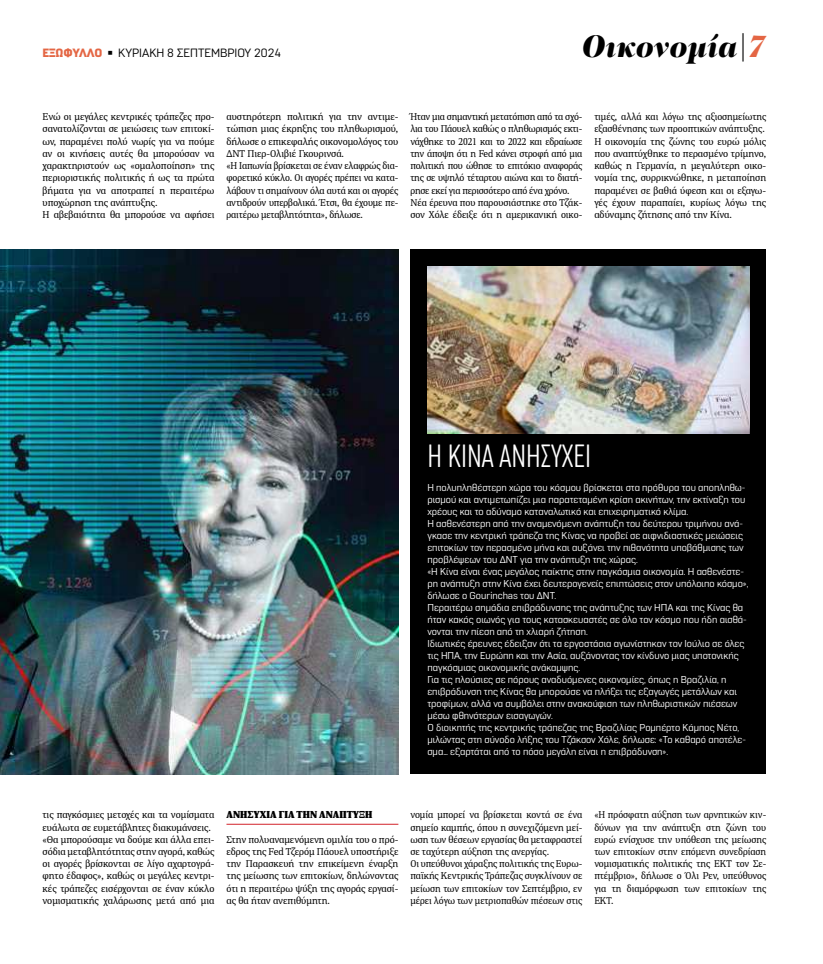
<style>
.page{position:relative;width:823px;height:964px;background:#fff}
.page>*{position:absolute;margin:0;border:0;box-sizing:border-box;transform-origin:0 0}
.t1{font:italic 900 32px "PF Regal Display Pro";color:#000}
.t2{font:200 30px "Cocogoose Compressed";color:#fff}
.t3{font:12px "Normative Pro";color:#000}
.t4{font:10px/12.2px "PFDIN Serif";color:#000}
.t5{font:10px/12px "Normative Pro";color:#fff}
.t6{font:10px/12.2px "PFDIN Serif";letter-spacing:-.02em;color:#000}
.t7{font:900 10px "PFDIN Serif";color:#000}
.s1{font-weight:900;color:#e46644}
.s2{color:#e46644}
</style>
<div class="page">
<hr style="left:226px;top:824px;width:172px;height:1px;background:#d2232a">
<div style="left:410px;top:249px;width:355px;height:525px;background:#000"></div>
<img style="left:0;top:249px;width:398px;height:525px">
<img style="left:427px;top:266px;width:321px;height:168px">
<p class="t3" style="left:43px;top:46px;width:240px"><span class="s1">ΕΞΩΦΥΛΛΟ</span> ◾ ΚΥΡΙΑΚΗ 8 ΣΕΠΤΕΜΒΡΙΟΥ 2024</p>
<h1 class="t1" style="left:581px;top:26px;width:185px">Οικονομία|<span class="s2">7</span></h1>
<p class="t4" style="left:43px;top:111px;width:173px">Ενώ οι μεγάλες κεντρικές τράπεζες προ&shy;σανατολίζονται σε μειώσεις των επιτοκί&shy;ων, παραμένει πολύ νωρίς για να πούμε αν οι κινήσεις αυτές θα μπορούσαν να χαρακτηριστούν ως «ομαλοποίηση» της περιοριστικής πολιτικής ή ως τα πρώτα βήματα για να αποτραπεί η περαιτέρω υποχώρηση της ανάπτυξης.<br>Η αβεβαιότητα θα μπορούσε να αφήσει</p>
<p class="t4" style="left:226px;top:111px;width:173px">αυστηρότερη πολιτική για την αντιμε&shy;τώπιση μιας έκρηξης του πληθωρισμού, δήλωσε ο επικεφαλής οικονομολόγος του ΔΝΤ Πιερ-Ολιβιέ Γκουρινσά.<br>«Η Ιαπωνία βρίσκεται σε έναν ελαφρώς δια&shy;φορετικό κύκλο. Οι αγορές πρέπει να κατα&shy;λάβουν τι σημαίνουν όλα αυτά και οι αγορές αντιδρούν υπερβολικά. Έτσι, θα έχουμε πε&shy;ραιτέρω μεταβλητότητα», δήλωσε.</p>
<p class="t6" style="left:410px;top:111px;width:173px">Ήταν μια σημαντική μετατόπιση από τα σχό&shy;λια του Πάουελ καθώς ο πληθωρισμός εκτι&shy;νάχθηκε το 2021 και το 2022 και εδραίωσε την άποψη ότι η Fed κάνει στροφή από μια πολιτική που ώθησε το επιτόκιο αναφοράς της σε υψηλό τέταρτου αιώνα και το διατή&shy;ρησε εκεί για περισσότερο από ένα χρόνο.<br>Νέα έρευνα που παρουσιάστηκε στο Τζάκ&shy;σον Χόλε έδειξε ότι η αμερικανική οικο-</p>
<p class="t4" style="left:594px;top:111px;width:173px">τιμές, αλλά και λόγω της αξιοσημείωτης εξασθένησης των προοπτικών ανάπτυξης.<br>Η οικονομία της ζώνης του ευρώ μόλις που αναπτύχθηκε το περασμένο τρίμηνο, καθώς η Γερμανία, η μεγαλύτερη οικο&shy;νομία της, συρρικνώθηκε, η μεταποίηση παραμένει σε βαθιά ύφεση και οι εξαγω&shy;γές έχουν παραπαίει, κυρίως λόγω της αδύναμης ζήτησης από την Κίνα.</p>
<h2 class="t2" style="left:427px;top:436px;width:165px">Η ΚΙΝΑ ΑΝΗΣΥΧΕΙ</h2>
<p class="t5" style="left:427px;top:482px;width:322px">Η πολυπληθέστερη χώρα του κόσμου βρίσκεται στα πρόθυρα του αποπληθω&shy;ρισμού και αντιμετωπίζει μια παρατεταμένη κρίση ακινήτων, την εκτίναξη του χρέους και το αδύναμο καταναλωτικό και επιχειρηματικό κλίμα.<br>Η ασθενέστερη από την αναμενόμενη ανάπτυξη του δεύτερου τριμήνου ανά&shy;γκασε την κεντρική τράπεζα της Κίνας να προβεί σε αιφνιδιαστικές μειώσεις επιτοκίων τον περασμένο μήνα και αυξάνει την πιθανότητα υποβάθμισης των προβλέψεων του ΔΝΤ για την ανάπτυξη της χώρας.<br>«Η Κίνα είναι ένας μεγάλος παίκτης στην παγκόσμια οικονομία. Η ασθενέστε&shy;ρη ανάπτυξη στην Κίνα έχει δευτερογενείς επιπτώσεις στον υπόλοιπο κόσμο», δήλωσε ο Gourinchas του ΔΝΤ.<br>Περαιτέρω σημάδια επιβράδυνσης της ανάπτυξης των ΗΠΑ και της Κίνας θα ήταν κακός οιωνός για τους κατασκευαστές σε όλο τον κόσμο που ήδη αισθά&shy;νονται την πίεση από τη χλιαρή ζήτηση.<br>Ιδιωτικές έρευνες έδειξαν ότι τα εργοστάσια αγωνίστηκαν τον Ιούλιο σε όλες τις ΗΠΑ, την Ευρώπη και την Ασία, αυξάνοντας τον κίνδυνο μιας υποτονικής παγκόσμιας οικονομικής ανάκαμψης.<br>Για τις πλούσιες σε πόρους αναδυόμενες οικονομίες, όπως η Βραζιλία, η επιβράδυνση της Κίνας θα μπορούσε να πλήξει τις εξαγωγές μετάλλων και τροφίμων, αλλά να συμβάλει στην ανακούφιση των πληθωριστικών πιέσεων μέσω φθηνότερων εισαγωγών.<br>Ο διοικητής της κεντρικής τράπεζας της Βραζιλίας Ρομπέρτο Κάμπος Νέτο, μιλώντας στη σύνοδο λήξης του Τζάκσον Χόλε, δήλωσε: «Το καθαρό αποτέλε&shy;σμα... εξαρτάται από το πόσο μεγάλη είναι η επιβράδυνση».</p>
<p class="t4" style="left:43px;top:808px;width:173px">τις παγκόσμιες μετοχές και τα νομίσματα ευάλωτα σε ευμετάβλητες διακυμάνσεις. «Θα μπορούσαμε να δούμε και άλλα επει&shy;σόδια μεταβλητότητας στην αγορά, καθώς οι αγορές βρίσκονται σε λίγο αχαρτογρά&shy;φητο έδαφος», καθώς οι μεγάλες κεντρι&shy;κές τράπεζες εισέρχονται σε έναν κύκλο νομισματικής χαλάρωσης μετά από μια</p>
<p class="t7" style="left:226px;top:808px;width:147px">ΑΝΗΣΥΧΊΑ ΓΙΑ ΤΗΝ ΑΝΆΠΤΥΞΗ</p>
<p class="t4" style="left:226px;top:833px;width:173px;text-align:justify">Στην πολυαναμενόμενη ομιλία του ο πρό&shy;εδρος της Fed Τζερόμ Πάουελ υποστήριξε την Παρασκευή την επικείμενη έναρξη της μείωσης των επιτοκίων, δηλώνοντας ότι η περαιτέρω ψύξη της αγοράς εργασί&shy;ας θα ήταν ανεπιθύμητη.</p>
<p class="t4" style="left:410px;top:809px;width:173px">νομία μπορεί να βρίσκεται κοντά σε ένα σημείο καμπής, όπου η συνεχιζόμενη μεί&shy;ωση των θέσεων εργασίας θα μεταφραστεί σε ταχύτερη αύξηση της ανεργίας.<br>Οι υπεύθυνοι χάραξης πολιτικής της Ευρω&shy;παϊκής Κεντρικής Τράπεζας συγκλίνουν σε μείωση των επιτοκίων τον Σεπτέμβριο, εν μέρει λόγω των μετριοπαθών πιέσεων στις</p>
<p class="t4" style="left:594px;top:809px;width:173px;text-align:justify">«Η πρόσφατη αύξηση των αρνητικών κιν&shy;δύνων για την ανάπτυξη στη ζώνη του ευρώ ενίσχυσε την υπόθεση της μείωσης των επιτοκίων στην επόμενη συνεδρίαση νομισματικής πολιτικής της ΕΚΤ τον Σε&shy;πτέμβριο», δήλωσε ο Όλι Ρεν, υπεύθυνος για τη διαμόρφωση των επιτοκίων της ΕΚΤ.</p>
</div>
